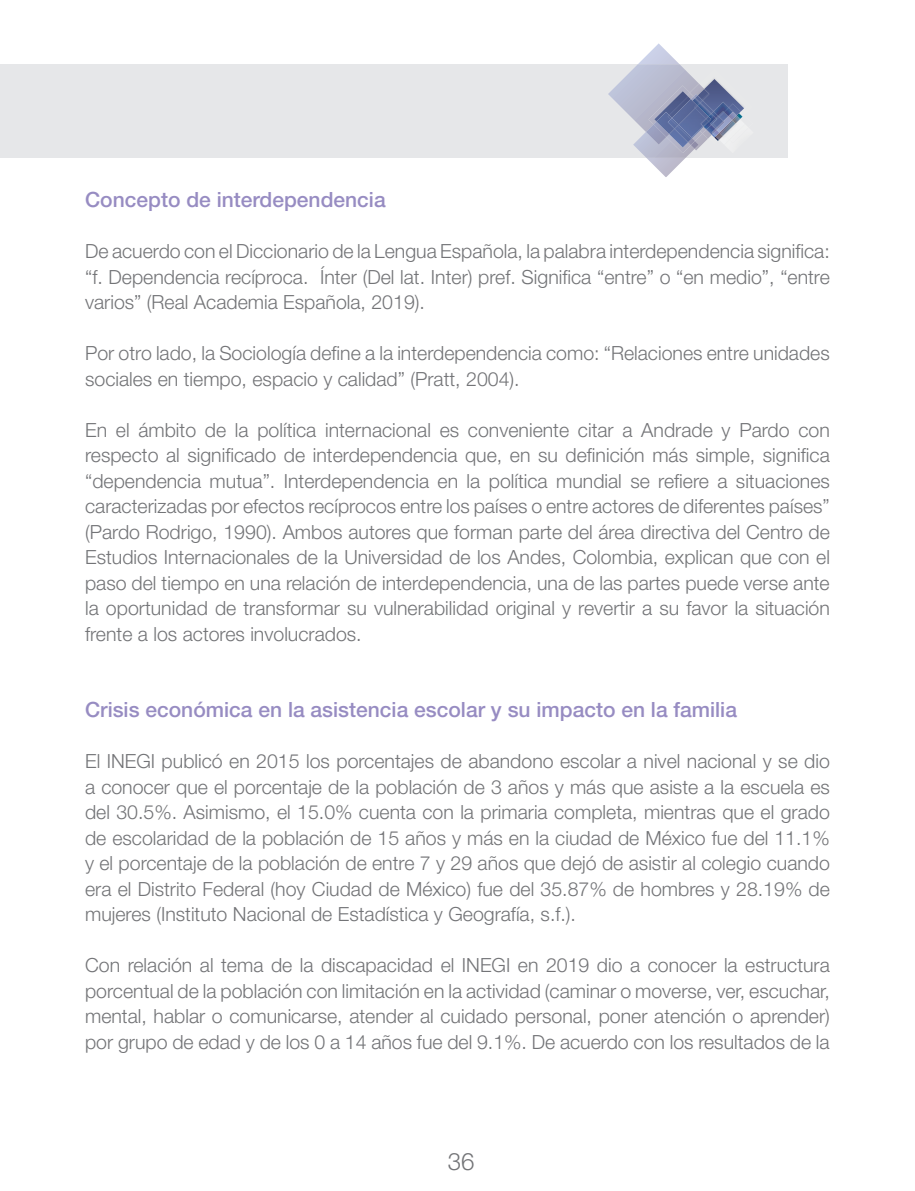
<style>
.page{position:relative;width:915px;height:1191px;background:#fff}
.page>*{position:absolute;margin:0;border:0;box-sizing:border-box;transform-origin:0 0}
.t1{font:300 24px "Helvetica Neue LT Std";color:#737477}
.t2{font:500 21px "Helvetica Neue LT Std";color:#978cc2}
.t3{font:300 19.5px/25.5px "Helvetica Neue LT Std";color:#737477;text-align:justify}
</style>
<div class="page">
<div style="left:0;top:64px;width:787px;height:94px;background:#e6e7e9"></div>
<svg style="left:608px;top:43px;width:136px;height:134px"></svg>
<p class="t2" style="left:85px;top:187px;width:302px">Concepto de interdependencia</p>
<p class="t3" style="left:85px;top:238px;width:746px">De acuerdo con el Diccionario de la Lengua Española, la palabra interdependencia significa: “f. Dependencia recíproca. Ínter (Del lat. Inter) pref. Significa “entre” o “en medio”, “entre varios” (Real Academia Española, 2019).</p>
<p class="t3" style="left:85px;top:340px;width:746px">Por otro lado, la Sociología define a la interdependencia como: “Relaciones entre unidades sociales en tiempo, espacio y calidad” (Pratt, 2004).</p>
<p class="t3" style="left:85px;top:416px;width:746px">En el ámbito de la política internacional es conveniente citar a Andrade y Pardo con respecto al significado de interdependencia que, en su definición más simple, significa “dependencia mutua”. Interdependencia en la política mundial se refiere a situaciones caracterizadas por efectos recíprocos entre los países o entre actores de diferentes países” (Pardo Rodrigo, 1990). Ambos autores que forman parte del área directiva del Centro de Estudios Internacionales de la Universidad de los Andes, Colombia, explican que con el paso del tiempo en una relación de interdependencia, una de las partes puede verse ante la oportunidad de transformar su vulnerabilidad original y revertir a su favor la situación frente a los actores involucrados.</p>
<p class="t2" style="left:85px;top:697px;width:653px">Crisis económica en la asistencia escolar y su impacto en la familia</p>
<p class="t3" style="left:85px;top:748px;width:746px">El INEGI publicó en 2015 los porcentajes de abandono escolar a nivel nacional y se dio a conocer que el porcentaje de la población de 3 años y más que asiste a la escuela es del 30.5%. Asimismo, el 15.0% cuenta con la primaria completa, mientras que el grado de escolaridad de la población de 15 años y más en la ciudad de México fue del 11.1% y el porcentaje de la población de entre 7 y 29 años que dejó de asistir al colegio cuando era el Distrito Federal (hoy Ciudad de México) fue del 35.87% de hombres y 28.19% de mujeres (Instituto Nacional de Estadística y Geografía, s.f.).</p>
<p class="t3" style="left:85px;top:952px;width:746px">Con relación al tema de la discapacidad el INEGI en 2019 dio a conocer la estructura porcentual de la población con limitación en la actividad (caminar o moverse, ver, escuchar, mental, hablar o comunicarse, atender al cuidado personal, poner atención o aprender) por grupo de edad y de los 0 a 14 años fue del 9.1%. De acuerdo con los resultados de la</p>
<p class="t1" style="left:448px;top:1146px;width:28px">36</p>
</div>
